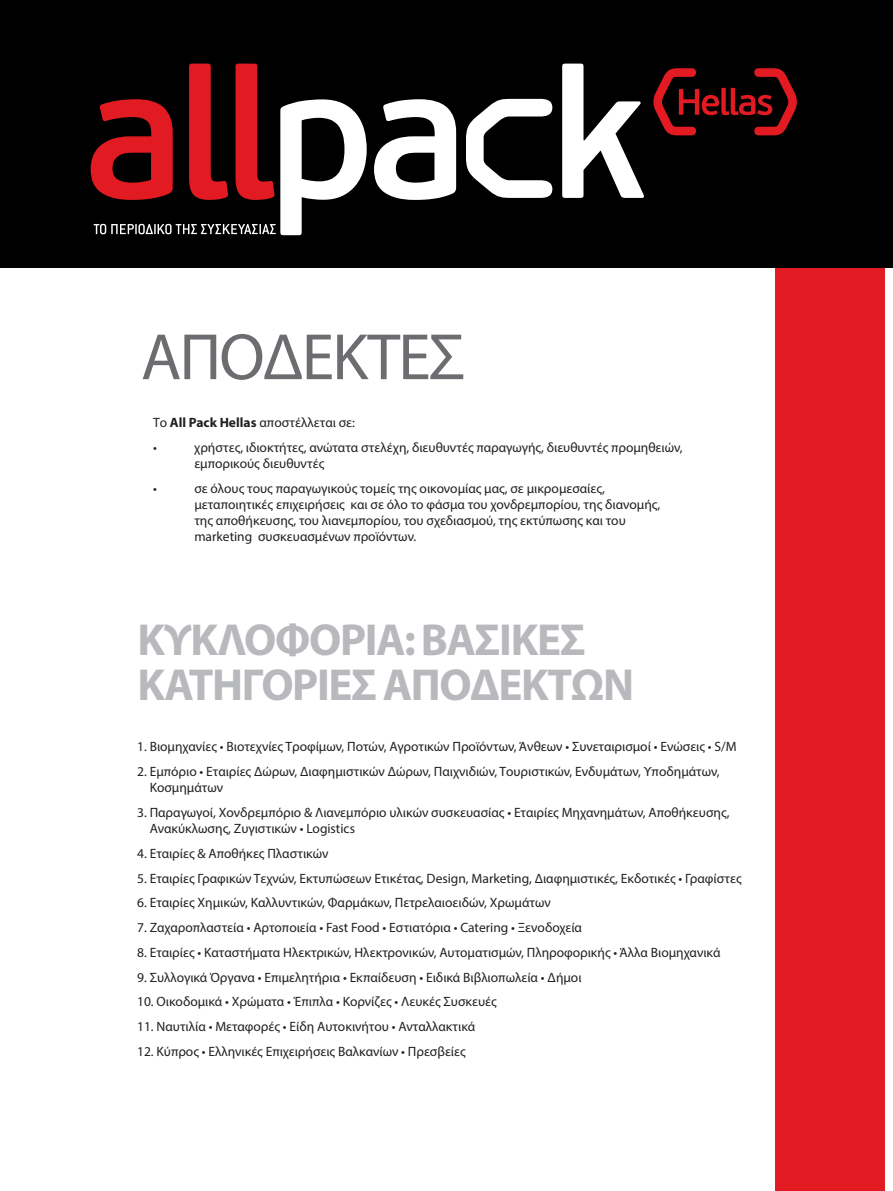
<style>
.page{position:relative;width:893px;height:1191px;background:#fff}
.page>*{position:absolute;margin:0;border:0;box-sizing:border-box;transform-origin:0 0}
.t1{font:66px "Myriad Pro";color:#6c6d70}
.t2{font:700 45px/45px "Myriad Pro";letter-spacing:.035em;color:#b8b9bc}
.t3{font:700 45px "Myriad Pro";letter-spacing:.005em;color:#b8b9bc}
.t4{font:13.5px/16.2px "Myriad Pro";color:#231f20}
.s1{font-weight:700}
</style>
<div class="page">
<div style="left:775px;top:15px;width:109px;height:1176px;background:#e21a21"></div>
<div style="left:0;top:0;width:893px;height:268px;background:#000001"></div>
<svg style="left:91px;top:64px;width:276px;height:171px"></svg>
<svg style="left:374px;top:99px;width:82px;height:101px"></svg>
<svg style="left:466px;top:99px;width:86px;height:99px"></svg>
<svg style="left:562px;top:64px;width:82px;height:134px"></svg>
<svg style="left:653px;top:68px;width:144px;height:67px"></svg>
<h1 class="t1" style="left:141px;top:316px;width:260px">Αποδέκτες</h1>
<p class="t4" style="left:153px;top:410px;width:203px;line-height:24.8px">Το <span class="s1">Αll Pack Hellas</span> αποστέλλεται σε: •</p>
<p class="t4" style="left:194px;top:439px;width:490px">χρήστες, ιδιοκτήτες, ανώτατα στελέχη, διευθυντές παραγωγής, διευθυντές προμηθειών, εμπορικούς διευθυντές</p>
<p class="t4" style="left:153px;top:480px;width:5px">•</p>
<p class="t4" style="left:194px;top:480px;width:467px">σε όλους τους παραγωγικούς τομείς της οικονομίας μας, σε μικρομεσαίες, μεταποιητικές επιχειρήσεις και σε όλο το φάσμα του χονδρεμπορίου, της διανομής, της αποθήκευσης, του λιανεμπορίου, του σχεδιασμού, της εκτύπωσης και του marketing συσκευασμένων προϊόντων.</p>
<h2 class="t2" style="left:138px;top:615px;width:444px">Κυκλοφορία: Βασικές κατηγορίες απο</h2>
<h2 class="t3" style="left:470px;top:655px;width:165px">δεκτών</h2>
<p class="t4" style="left:137px;top:738px;width:601px">1. Βιομηχανίες • Βιοτεχνίες Τροφίμων, Ποτών, Αγροτικών Προϊόντων, Άνθεων • Συνεταιρισμοί • Ενώσεις • S/M</p>
<p class="t4" style="left:150px;top:763px;width:571px;text-indent:-13px">2. Εμπόριο • Εταιρίες Δώρων, Διαφημιστικών Δώρων, Παιχνιδιών, Τουριστικών, Ενδυμάτων, Υποδημάτων,<br>Κοσμημάτων</p>
<p class="t4" style="left:150px;top:804px;width:581px;text-indent:-13px">3. Παραγωγοί, Χονδρεμπόριο &amp; Λιανεμπόριο υλικών συσκευασίας • Εταιρίες Μηχανημάτων, Αποθήκευσης,<br>Ανακύκλωσης, Ζυγιστικών • Logistics</p>
<p class="t4" style="left:137px;top:845px;width:193px">4. Εταιρίες &amp; Αποθήκες Πλαστικών</p>
<p class="t4" style="left:137px;top:869px;width:606px">5. Εταιρίες Γραφικών Τεχνών, Εκτυπώσεων Ετικέτας, Design, Marketing, Διαφημιστικές, Εκδοτικές • Γραφίστες</p>
<p class="t4" style="left:137px;top:894px;width:415px">6. Εταιρίες Χημικών, Καλλυντικών, Φαρμάκων, Πετρελαιοειδών, Χρωμάτων</p>
<p class="t4" style="left:137px;top:919px;width:446px">7. Ζαχαροπλαστεία • Αρτοποιεία • Fast Food • Εστιατόρια • Catering • Ξενοδοχεία</p>
<p class="t4" style="left:137px;top:944px;width:585px">8. Εταιρίες • Καταστήματα Ηλεκτρικών, Ηλεκτρονικών, Αυτοματισμών, Πληροφορικής • Άλλα Βιομηχανικά</p>
<p class="t4" style="left:137px;top:968px;width:446px">9. Συλλογικά Όργανα • Επιμελητήρια • Εκπαίδευση • Ειδικά Βιβλιοπωλεία • Δήμοι</p>
<p class="t4" style="left:137px;top:993px;width:361px">10. Οικοδομικά • Χρώματα • Έπιπλα • Κορνίζες • Λευκές Συσκευές</p>
<p class="t4" style="left:137px;top:1018px;width:340px">11. Ναυτιλία • Μεταφορές • Είδη Αυτοκινήτου • Ανταλλακτικά</p>
<p class="t4" style="left:137px;top:1042px;width:330px">12. Κύπρος • Ελληνικές Επιχειρήσεις Βαλκανίων • Πρεσβείες</p>
</div>
